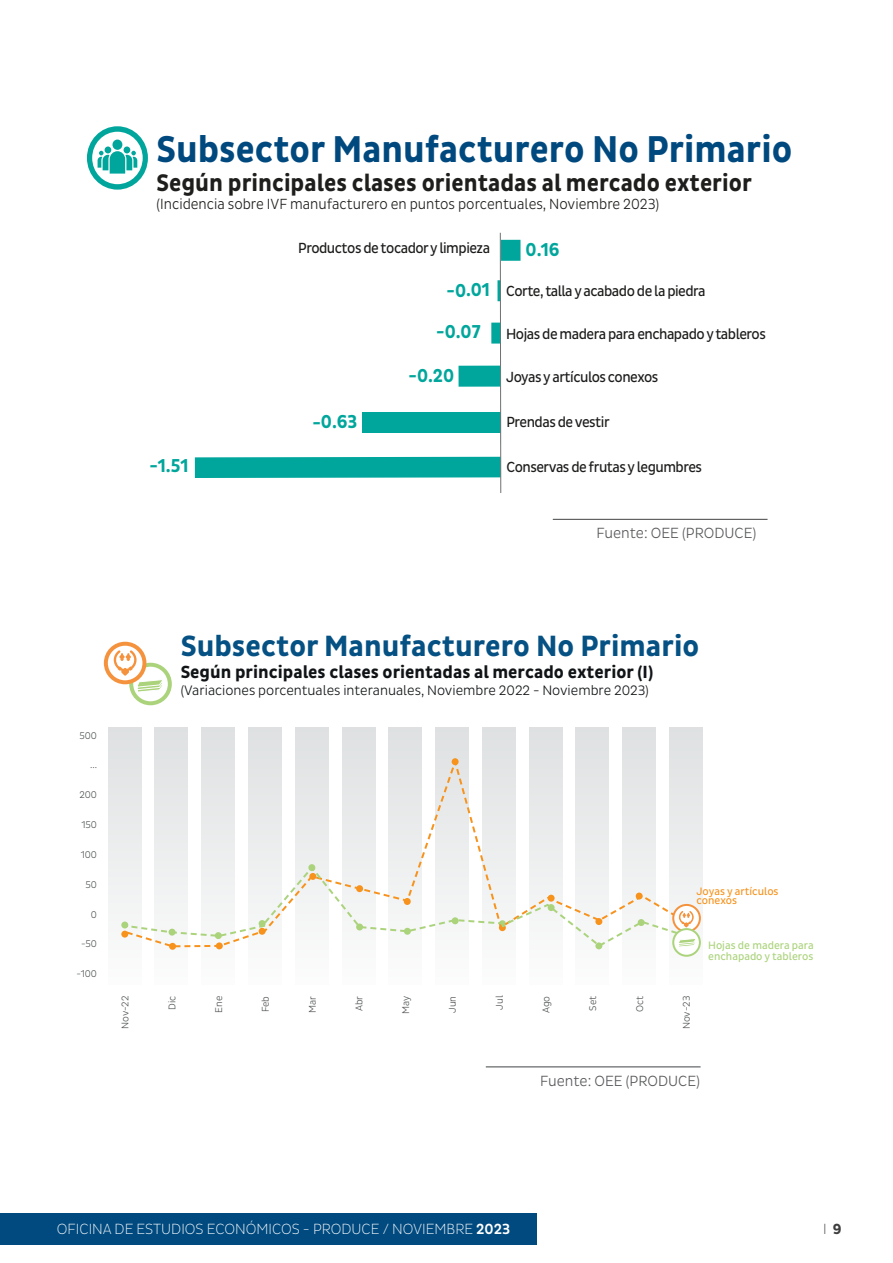
<style>
.page{position:relative;width:893px;height:1263px;background:#fff}
.page>*{position:absolute;margin:0;border:0;box-sizing:border-box;transform-origin:0 0}
.t1{font:700 37.95px "Pluto Sans Cond";color:#00497e;scale:.96 1}
.t2{font:700 29.85px "Pluto Sans Cond";color:#055183}
.t3{font:700 24.45px "Pluto Sans Cond";color:#1e1e1c;scale:.96 1}
.t4{font:700 19.05px "Pluto Sans Cond";letter-spacing:-.005em;color:#00a69c;scale:.96 1}
.t5{font:700 19.05px "Pluto Sans Cond";letter-spacing:-.005em;color:#00a69c}
.t6{font:700 17.85px "Pluto Sans Cond";color:#111416}
.t7{font:15px "Pluto Sans Cond";letter-spacing:-.035em;color:#1c1c1b;scale:.96 1}
.t8{font:300 15px "Pluto Sans Cond";color:#1d1d1b;scale:.96 1}
.t9{font:300 15px "Pluto Sans Cond Ex";color:#fff}
.t10{font:300 15px "Pluto Sans Cond";color:#57585a}
.t11{font:300 15px "Pluto Sans Cond Ex";color:#3e3e3f}
.t12{font:300 13.95px "Pluto Sans Cond";color:#111416}
.t13{font:10.95px/10.9px "Pluto Sans Cond";color:#abd37c}
.t14{font:10.95px/9px "Pluto Sans Cond";color:#f7931d}
.t15{font:300 9.9px "Pluto Sans Cond";color:#4f5252}
.s1{font-family:"Pluto Sans Cond";font-weight:500}
.s2{font-family:"Pluto Sans Cond";font-weight:700}
</style>
<div class="page">
<div style="left:0;top:1213px;width:536px;height:32px;background:#004a7f"></div>
<svg style="left:90px;top:129px;width:55px;height:58px"></svg>
<div style="left:87px;top:126px;width:61px;height:64px;border:5px solid #00a69c;border-radius:50%"></div>
<svg style="left:98px;top:140px;width:39px;height:34px"></svg>
<svg style="left:195px;top:232px;width:307px;height:261px"></svg>
<div style="left:491px;top:323px;width:9px;height:21px;background:#00a69c"></div>
<div style="left:501px;top:240px;width:20px;height:21px;background:#00a69c"></div>
<div style="left:458px;top:366px;width:42px;height:21px;background:#00a69c"></div>
<svg style="left:108px;top:727px;width:595px;height:230px"></svg>
<svg style="left:131px;top:665px;width:39px;height:38px"></svg>
<div style="left:129px;top:663px;width:43px;height:42px;border:4px solid #abd37c;border-radius:50%"></div>
<svg style="left:106px;top:644px;width:38px;height:38px"></svg>
<div style="left:104px;top:642px;width:42px;height:42px;border:4px solid #f4923e;border-radius:50%"></div>
<svg style="left:114px;top:650px;width:51px;height:43px"></svg>
<div style="left:595px;top:942px;width:7px;height:7px;background:#abd37c;border-radius:50%"></div>
<div style="left:121px;top:931px;width:7px;height:6px;background:#f7931d;border-radius:50%"></div>
<div style="left:121px;top:921px;width:7px;height:7px;background:#abd37c;border-radius:50%"></div>
<div style="left:216px;top:942px;width:7px;height:7px;background:#f7931d;border-radius:50%"></div>
<svg style="left:124px;top:755px;width:565px;height:193px"></svg>
<div style="left:672px;top:904px;width:29px;height:28px;border:2px solid #f4923e;border-radius:50%"></div>
<svg style="left:673px;top:929px;width:27px;height:27px"></svg>
<div style="left:672px;top:928px;width:29px;height:29px;border:2px solid #abd37c;border-radius:50%"></div>
<svg style="left:125px;top:864px;width:574px;height:84px"></svg>
<hr style="left:553px;top:519px;width:214px;height:1px;background:#57585a">
<hr style="left:486px;top:1066px;width:215px;height:1px;background:#57585a">
<p class="t1" style="left:156px;top:128px;width:664px">Subsector Manufacturero No Primario</p>
<p class="t3" style="left:156px;top:169px;width:622px">Según principales clases orientadas al mercado exterior</p>
<p class="t8" style="left:156px;top:196px;width:525px">(Incidencia sobre IVF manufacturero en puntos porcentuales, Noviembre 2023)</p>
<p class="t7" style="left:298px;top:240px;width:201px">Productos de tocador y limpieza</p>
<p class="t4" style="left:526px;top:239px;width:37px">0.16</p>
<p class="t4" style="left:446px;top:279px;width:47px">-0.01</p>
<p class="t7" style="left:506px;top:283px;width:209px">Corte, talla y acabado de la piedra</p>
<p class="t4" style="left:436px;top:321px;width:48px">-0.07</p>
<p class="t7" style="left:506px;top:325px;width:272px">Hojas de madera para enchapado y tableros</p>
<p class="t4" style="left:408px;top:364px;width:49px">-0.20</p>
<p class="t7" style="left:506px;top:368px;width:160px">Joyas y artículos conexos</p>
<p class="t4" style="left:149px;top:454px;width:43px">-1.51</p>
<p class="t5" style="left:312px;top:411px;width:47px">-0.63</p>
<p class="t7" style="left:506px;top:414px;width:109px">Prendas de vestir</p>
<p class="t7" style="left:507px;top:458px;width:205px">Conservas de frutas y legumbres</p>
<p class="t10" style="left:596px;top:524px;width:162px">Fuente: OEE (PRODUCE)</p>
<p class="t15" style="left:79px;top:729px;width:19px">500</p>
<p class="t15" style="left:90px;top:759px;width:9px">...</p>
<p class="t15" style="left:79px;top:789px;width:19px">200</p>
<p class="t15" style="left:81px;top:819px;width:17px">150</p>
<p class="t15" style="left:81px;top:849px;width:18px">100</p>
<p class="t15" style="left:86px;top:879px;width:13px">50</p>
<p class="t15" style="left:91px;top:909px;width:8px">0</p>
<p class="t15" style="left:81px;top:938px;width:18px">-50</p>
<p class="t15" style="left:76px;top:968px;width:22px">-100</p>
<p class="t2" style="left:181px;top:629px;width:520px">Subsector Manufacturero No Primario</p>
<p class="t6" style="left:181px;top:662px;width:474px">Según principales clases orientadas al mercado exterior (I)</p>
<p class="t12" style="left:181px;top:682px;width:470px">(Variaciones porcentuales interanuales, Noviembre 2022 - Noviembre 2023)</p>
<p class="t14" style="left:696px;top:887px;width:84px">Joyas y artículos conexos</p>
<p class="t15" style="left:120px;top:1029px;width:35px;rotate:-90deg">Nov-22</p>
<p class="t15" style="left:166px;top:1010px;width:16px;rotate:-90deg">Dic</p>
<p class="t15" style="left:213px;top:1013px;width:18px;rotate:-90deg">Ene</p>
<p class="t15" style="left:260px;top:1012px;width:18px;rotate:-90deg">Feb</p>
<p class="t15" style="left:307px;top:1013px;width:18px;rotate:-90deg">Mar</p>
<p class="t15" style="left:353px;top:1011px;width:17px;rotate:-90deg">Abr</p>
<p class="t15" style="left:400px;top:1014px;width:20px;rotate:-90deg">May</p>
<p class="t15" style="left:447px;top:1013px;width:19px;rotate:-90deg">Jun</p>
<p class="t15" style="left:494px;top:1010px;width:16px;rotate:-90deg">Jul</p>
<p class="t15" style="left:540px;top:1013px;width:19px;rotate:-90deg">Ago</p>
<p class="t15" style="left:587px;top:1011px;width:16px;rotate:-90deg">Set</p>
<p class="t15" style="left:634px;top:1012px;width:18px;rotate:-90deg">Oct</p>
<p class="t15" style="left:681px;top:1029px;width:35px;rotate:-90deg">Nov-23</p>
<p class="t13" style="left:708px;top:940px;width:107px">Hojas de madera para enchapado y tableros</p>
<p class="t10" style="left:540px;top:1072px;width:162px">Fuente: OEE (PRODUCE)</p>
<p class="t9" style="left:57px;top:1221px;width:455px">OFICINA DE ESTUDIOS ECONÓMICOS - PRODUCE / NOVIEMBRE <span class="s1">2023</span></p>
<p class="t11" style="left:823px;top:1221px;width:20px">I <span class="s2">9</span></p>
</div>
